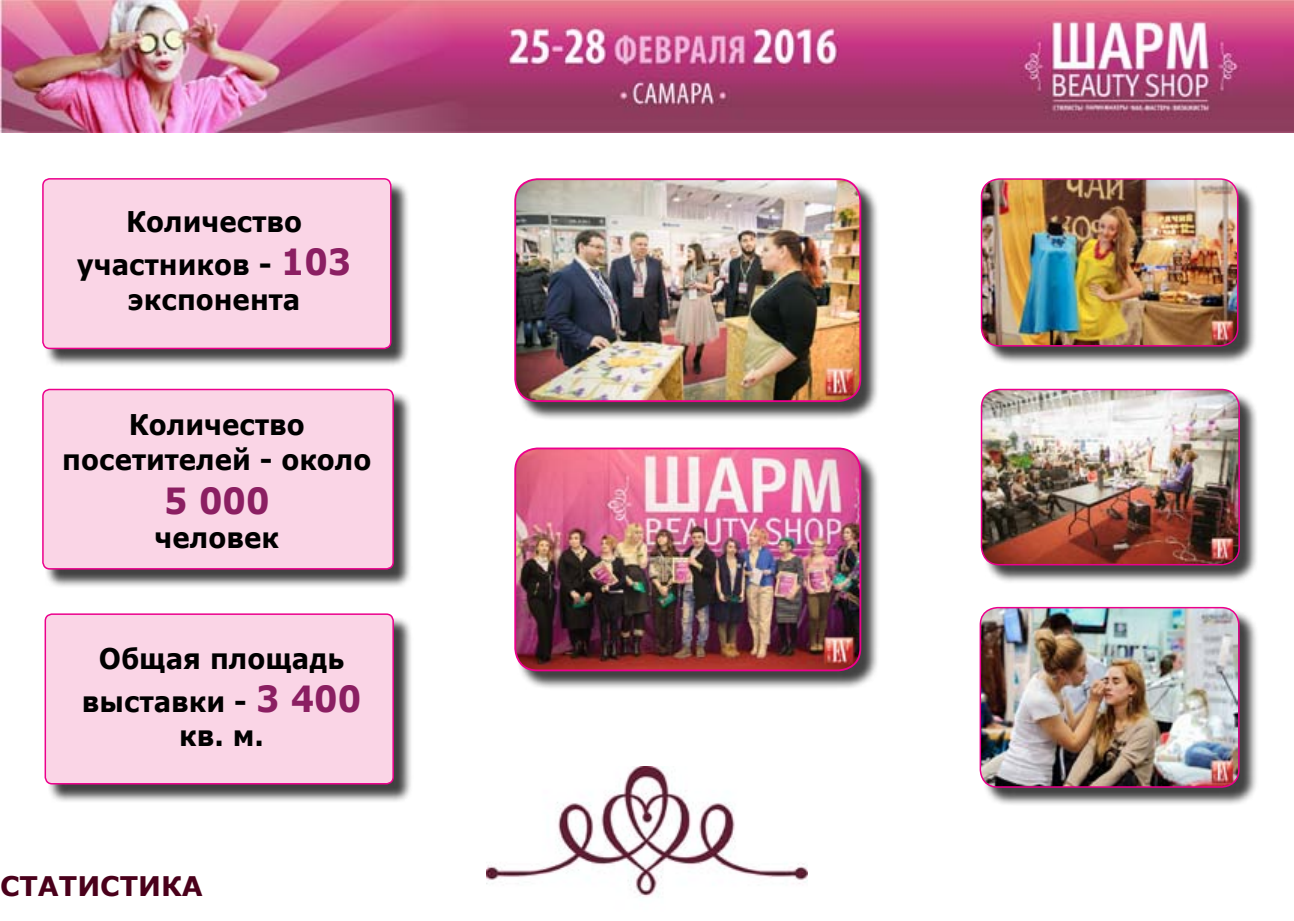
<style>
.page{position:relative;width:1294px;height:921px;background:#fff}
.page>*{position:absolute;margin:0;border:0;box-sizing:border-box;transform-origin:0 0}
.t1{font:700 36px "Verdana";color:#8b1f62;scale:.92 1}
.t2{font:700 28.5px/43.2px "Verdana";color:#000;text-align:center;scale:.92 1}
.t3{font:700 27px "Verdana";color:#4a001b}
.s1{font-size:29.4px}
.s2{font-size:36px;color:#8b1f62}
</style>
<div class="page">
<img style="left:0;top:0;width:1294px;height:133px">
<img style="left:487px;top:766px;width:320px;height:131px">
<div style="left:45px;top:181px;width:366px;height:187px;background:#000;opacity:.75"></div>
<div style="left:43px;top:179px;width:348px;height:169px;background:#fad5e6;border-radius:7px"></div>
<div style="left:42px;top:178px;width:349px;height:171px;border:2px solid #ec008c;border-radius:7px"></div>
<div style="left:45px;top:391px;width:367px;height:197px;background:#000;opacity:.75"></div>
<div style="left:43px;top:389px;width:350px;height:180px;background:#fad5e6;border-radius:7px"></div>
<div style="left:42px;top:389px;width:352px;height:180px;border:2px solid #ec008c;border-radius:7px"></div>
<div style="left:47px;top:615px;width:366px;height:187px;background:#000;opacity:.75"></div>
<div style="left:45px;top:614px;width:348px;height:170px;background:#fad5e6;border-radius:7px"></div>
<div style="left:45px;top:613px;width:349px;height:171px;border:2px solid #ec008c;border-radius:7px"></div>
<div style="left:983px;top:181px;width:273px;height:184px;background:#000;opacity:.75"></div>
<img style="left:983px;top:179px;width:254px;height:167px">
<div style="left:980px;top:178px;width:258px;height:168px;border:2px solid #ec008c;border-radius:18px"></div>
<div style="left:983px;top:391px;width:275px;height:192px;background:#000;opacity:.75"></div>
<img style="left:983px;top:389px;width:255px;height:176px">
<div style="left:980px;top:389px;width:260px;height:176px;border:2px solid #ec008c;border-radius:18px"></div>
<div style="left:982px;top:609px;width:276px;height:197px;background:#000;opacity:.75"></div>
<img style="left:982px;top:607px;width:256px;height:180px">
<div style="left:979px;top:607px;width:260px;height:180px;border:2px solid #ec008c;border-radius:17px"></div>
<div style="left:517px;top:181px;width:363px;height:240px;background:#000;opacity:.75"></div>
<img style="left:517px;top:179px;width:343px;height:222px">
<div style="left:514px;top:178px;width:347px;height:224px;border:2px solid #ec008c;border-radius:22px"></div>
<div style="left:517px;top:450px;width:363px;height:240px;background:#000;opacity:.75"></div>
<img style="left:517px;top:450px;width:343px;height:220px">
<div style="left:514px;top:447px;width:347px;height:224px;border:2px solid #ec008c;border-radius:22px"></div>
<p class="t2" style="left:77px;top:200px;width:300px">Количество участников <span class="s1">-</span> <span class="s2">103</span></p>
<p class="t2" style="left:128px;top:277px;width:189px">экспонента</p>
<p class="t2" style="left:62px;top:406px;width:337px;line-height:35.2px">Количество посетителей - около</p>
<p class="t1" style="left:164px;top:475px;width:116px">5 000</p>
<p class="t2" style="left:155px;top:515px;width:137px">человек</p>
<p class="t2" style="left:82px;top:636px;width:305px">Общая площадь выставки - <span class="s2">3 400</span></p>
<p class="t2" style="left:179px;top:714px;width:94px">кв. м.</p>
<p class="t3" style="left:0;top:867px;width:204px">СТАТИСТИКА</p>
</div>
